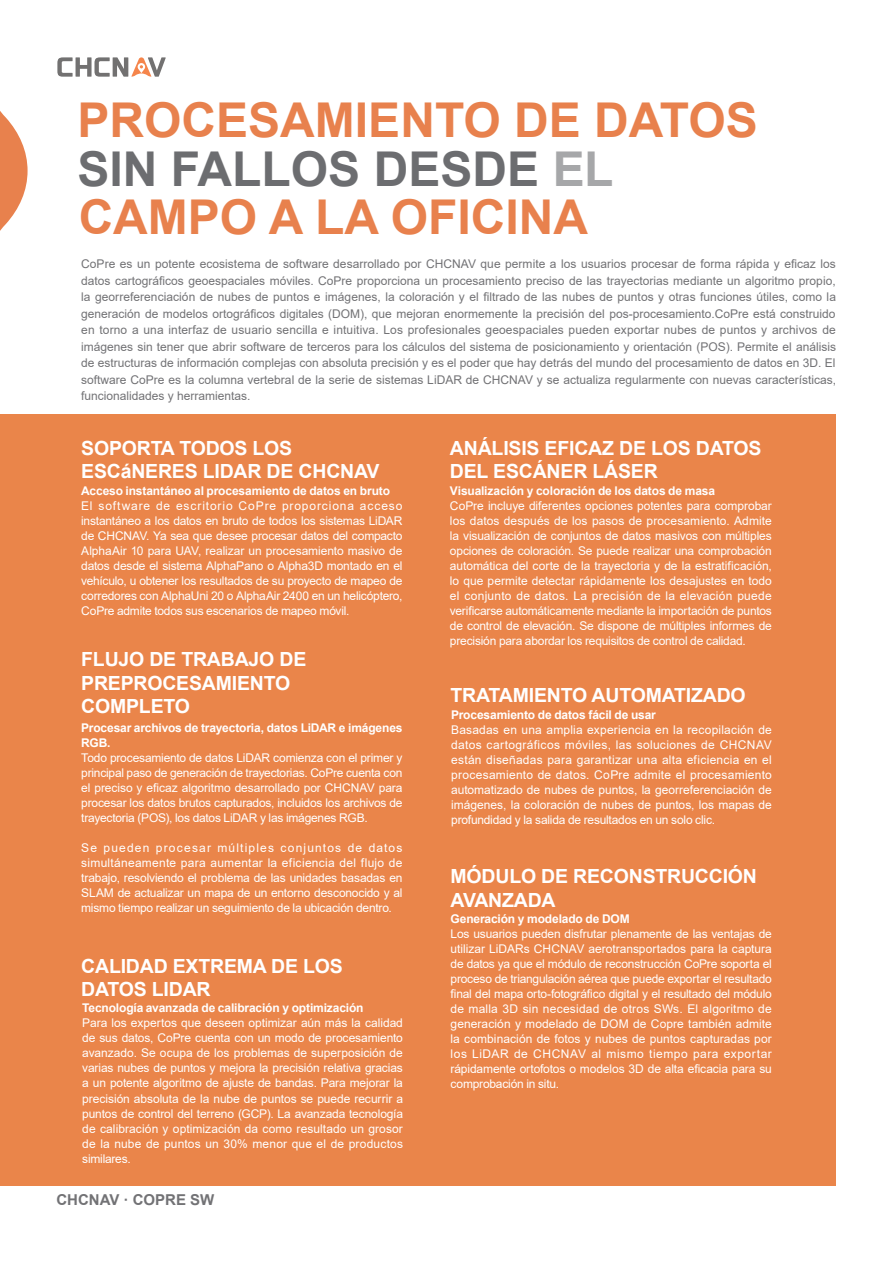
<style>
.page{position:relative;width:893px;height:1263px;background:#fff}
.page>*{position:absolute;margin:0;border:0;box-sizing:border-box;transform-origin:0 0}
.t1{font:700 48px "Arial";color:#e8814d}
.t2{font:700 48px "Arial";color:#6c6d70}
.t3{font:700 19.5px/23.4px "Arial";letter-spacing:-.01em;color:#fff}
.t4{font:700 15px "Arial";color:#727275}
.t5{font:12px/15px "Arial";letter-spacing:-.015em;color:#fff;text-align:justify}
.t6{font:12px/16.5px "Arial";color:#727275;text-align:justify}
.t7{font:700 12px/15px "Arial";letter-spacing:-.015em;color:#fff}
</style>
<div class="page">
<svg style="left:0;top:111px;width:28px;height:120px"></svg>
<svg style="left:57px;top:57px;width:109px;height:20px"></svg>
<div style="left:0;top:415px;width:836px;height:771px;background:#ea854a"></div>
<p class="t1" style="left:78px;top:86px;width:682px">PROCESAMIENTO DE DATOS</p>
<p class="t2" style="left:78px;top:135px;width:537px">SIN FALLOS DESDE EL</p>
<p class="t1" style="left:79px;top:183px;width:511px">CAMPO A LA OFICINA</p>
<p class="t6" style="left:81px;top:255px;width:756px">CoPre es un potente ecosistema de software desarrollado por CHCNAV que permite a los usuarios procesar de forma rápida y eficaz los datos cartográficos geoespaciales móviles. CoPre proporciona un procesamiento preciso de las trayectorias mediante un algoritmo propio, la georreferenciación de nubes de puntos e imágenes, la coloración y el filtrado de las nubes de puntos y otras funciones útiles, como la generación de modelos ortográficos digitales (DOM), que mejoran enormemente la precisión del pos-procesamiento.CoPre está construido en torno a una interfaz de usuario sencilla e intuitiva. Los profesionales geoespaciales pueden exportar nubes de puntos y archivos de imágenes sin tener que abrir software de terceros para los cálculos del sistema de posicionamiento y orientación (POS). Permite el análisis de estructuras de información complejas con absoluta precisión y es el poder que hay detrás del mundo del procesamiento de datos en 3D. El software CoPre es la columna vertebral de la serie de sistemas LiDAR de CHCNAV y se actualiza regularmente con nuevas características, funcionalidades y herramientas.</p>
<p class="t3" style="left:81px;top:436px;width:300px">SOPORTA TODOS LOS<br>ESCáNERES LIDAR DE CHCNAV</p>
<p class="t7" style="left:81px;top:484px;width:310px">Acceso instantáneo al procesamiento de datos en bruto</p>
<p class="t5" style="left:81px;top:498px;width:323px">El software de escritorio CoPre proporciona acceso instantáneo a los datos en bruto de todos los sistemas LiDAR de CHCNAV. Ya sea que desee procesar datos del compacto AlphaAir 10 para UAV, realizar un procesamiento masivo de datos desde el sistema AlphaPano o Alpha3D montado en el vehículo, u obtener los resultados de su proyecto de mapeo de corredores con AlphaUni 20 o AlphaAir 2400 en un helicóptero, CoPre admite todos sus escenarios de mapeo móvil.</p>
<p class="t3" style="left:450px;top:436px;width:313px">ANÁLISIS EFICAZ DE LOS DATOS<br>DEL ESCÁNER LÁSER</p>
<p class="t7" style="left:450px;top:484px;width:267px">Visualización y coloración de los datos de masa</p>
<p class="t5" style="left:450px;top:498px;width:323px">CoPre incluye diferentes opciones potentes para comprobar los datos después de los pasos de procesamiento. Admite la visualización de conjuntos de datos masivos con múltiples opciones de coloración. Se puede realizar una comprobación automática del corte de la trayectoria y de la estratificación, lo que permite detectar rápidamente los desajustes en todo el conjunto de datos. La precisión de la elevación puede verificarse automáticamente mediante la importación de puntos de control de elevación. Se dispone de múltiples informes de precisión para abordar los requisitos de control de calidad.</p>
<p class="t3" style="left:451px;top:683px;width:297px">TRATAMIENTO AUTOMATIZADO</p>
<p class="t7" style="left:451px;top:707px;width:206px">Procesamiento de datos fácil de usar</p>
<p class="t5" style="left:451px;top:722px;width:322px">Basadas en una amplia experiencia en la recopilación de datos cartográficos móviles, las soluciones de CHCNAV están diseñadas para garantizar una alta eficiencia en el procesamiento de datos. CoPre admite el procesamiento automatizado de nubes de puntos, la georreferenciación de imágenes, la coloración de nubes de puntos, los mapas de profundidad y la salida de resultados en un solo clic.</p>
<p class="t3" style="left:81px;top:648px;width:227px">FLUJO DE TRABAJO DE<br>PREPROCESAMIENTO<br>COMPLETO</p>
<p class="t7" style="left:81px;top:720px;width:323px">Procesar archivos de trayectoria, datos LiDAR e imágenes<br>RGB.</p>
<p class="t5" style="left:81px;top:750px;width:323px">Todo procesamiento de datos LiDAR comienza con el primer y principal paso de generación de trayectorias. CoPre cuenta con el preciso y eficaz algoritmo desarrollado por CHCNAV para procesar los datos brutos capturados, incluidos los archivos de trayectoria (POS), los datos LiDAR y las imágenes RGB.</p>
<p class="t5" style="left:81px;top:840px;width:323px">Se pueden procesar múltiples conjuntos de datos simultáneamente para aumentar la eficiencia del flujo de trabajo, resolviendo el problema de las unidades basadas en SLAM de actualizar un mapa de un entorno desconocido y al mismo tiempo realizar un seguimiento de la ubicación dentro.</p>
<p class="t3" style="left:451px;top:865px;width:308px">MÓDULO DE RECONSTRUCCIÓN<br>AVANZADA</p>
<p class="t7" style="left:451px;top:911px;width:181px">Generación y modelado de DOM</p>
<p class="t5" style="left:451px;top:926px;width:323px">Los usuarios pueden disfrutar plenamente de las ventajas de utilizar LiDARs CHCNAV aerotransportados para la captura de datos ya que el módulo de reconstrucción CoPre soporta el proceso de triangulación aérea que puede exportar el resultado final del mapa orto-fotográfico digital y el resultado del módulo de malla 3D sin necesidad de otros SWs. El algoritmo de generación y modelado de DOM de Copre también admite la combinación de fotos y nubes de puntos capturadas por los LiDAR de CHCNAV al mismo tiempo para exportar rápidamente ortofotos o modelos 3D de alta eficacia para su comprobación in situ.</p>
<p class="t3" style="left:81px;top:954px;width:263px">CALIDAD EXTREMA DE LOS<br>DATOS LIDAR</p>
<p class="t7" style="left:82px;top:1001px;width:283px">Tecnología avanzada de calibración y optimización</p>
<p class="t5" style="left:82px;top:1016px;width:322px">Para los expertos que deseen optimizar aún más la calidad de sus datos, CoPre cuenta con un modo de procesamiento avanzado. Se ocupa de los problemas de superposición de varias nubes de puntos y mejora la precisión relativa gracias a un potente algoritmo de ajuste de bandas. Para mejorar la precisión absoluta de la nube de puntos se puede recurrir a puntos de control del terreno (GCP). La avanzada tecnología de calibración y optimización da como resultado un grosor de la nube de puntos un 30% menor que el de productos similares.</p>
<p class="t4" style="left:56px;top:1189px;width:160px">CHCNAV · COPRE SW</p>
</div>
